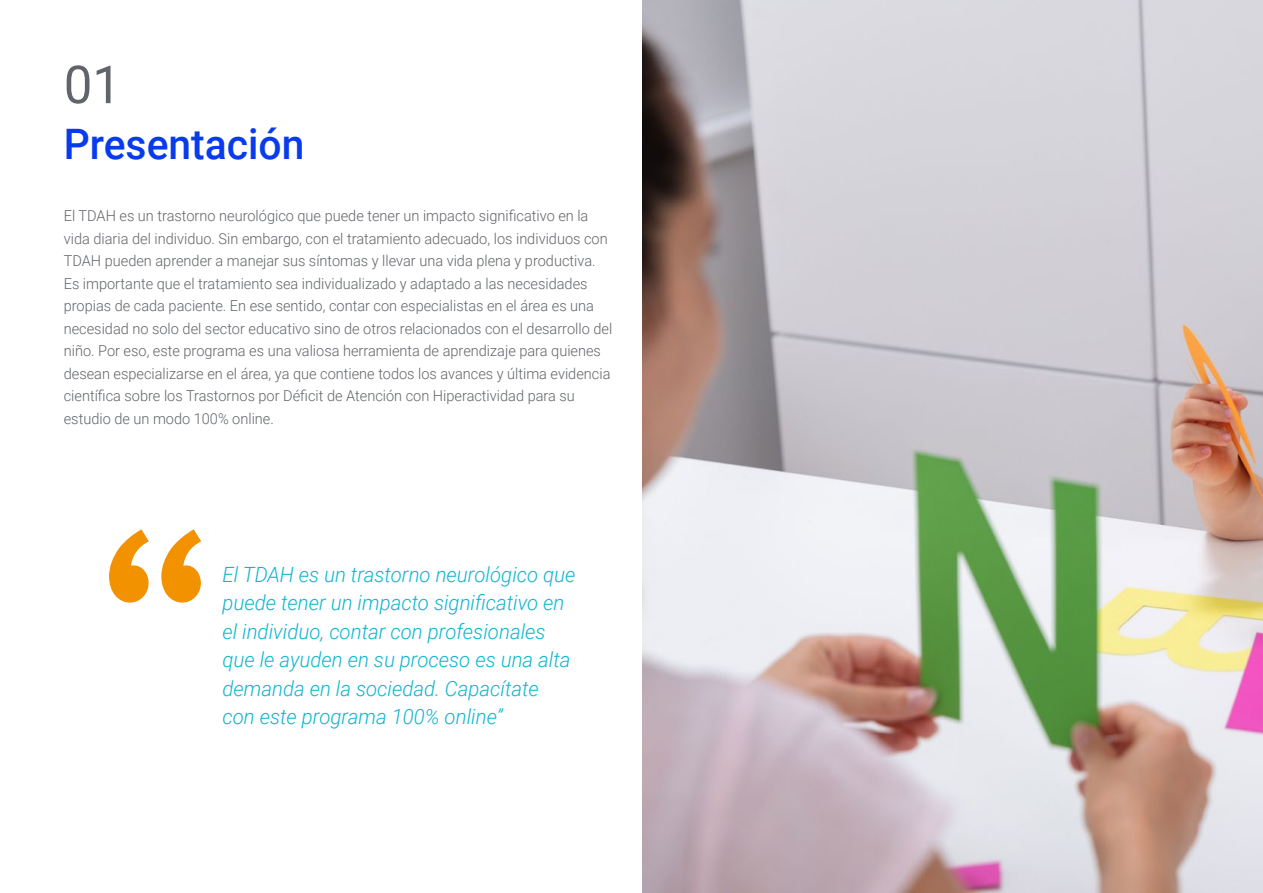
<style>
.page{position:relative;width:1263px;height:893px;background:#fff}
.page>*{position:absolute;margin:0;border:0;box-sizing:border-box;transform-origin:0 0}
.t1{font:52.5px "Roboto";color:#61646a}
.t2{font:500 42px "Roboto";color:#083bee}
.t3{font:italic 300 21px/28.5px "Roboto";color:#0fb6cf}
.t4{font:300 15px/22.5px "Roboto";color:#61646a}
</style>
<div class="page">
<svg style="left:109px;top:529px;width:92px;height:74px"></svg>
<img style="left:642px;top:0;width:621px;height:893px">
<h1 class="t1" style="left:64px;top:48px;width:59px">01</h1>
<h2 class="t2" style="left:64px;top:115px;width:242px">Presentación</h2>
<p class="t4" style="left:64px;top:204px;width:550px">El TDAH es un trastorno neurológico que puede tener un impacto significativo en la vida diaria del individuo. Sin embargo, con el tratamiento adecuado, los individuos con TDAH pueden aprender a manejar sus síntomas y llevar una vida plena y productiva.<br>Es importante que el tratamiento sea individualizado y adaptado a las necesidades propias de cada paciente. En ese sentido, contar con especialistas en el área es una necesidad no solo del sector educativo sino de otros relacionados con el desarrollo del niño. Por eso, este programa es una valiosa herramienta de aprendizaje para quienes desean especializarse en el área, ya que contiene todos los avances y última evidencia científica sobre los Trastornos por Déficit de Atención con Hiperactividad para su estudio de un modo 100% online.</p>
<h3 class="t3" style="left:222px;top:559px;width:355px">El TDAH es un trastorno neurológico que puede tener un impacto significativo en el individuo, contar con profesionales que le ayuden en su proceso es una alta demanda en la sociedad. Capacítate con este programa 100% online”</h3>
</div>
